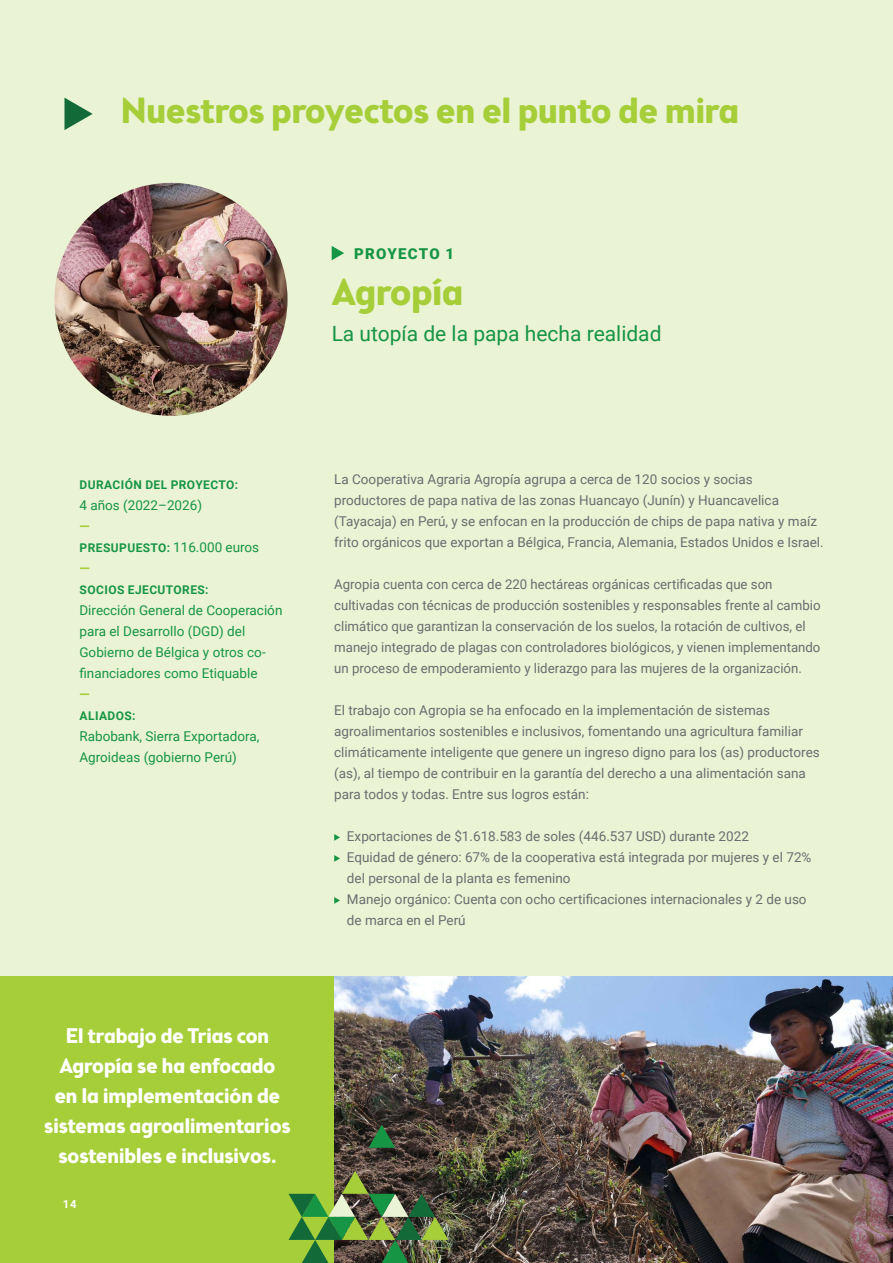
<style>
.page{position:relative;width:893px;height:1263px;background:#fff}
.page>*{position:absolute;margin:0;border:0;box-sizing:border-box;transform-origin:0 0}
.t1{font:700 37.5px "Brooklyn Samuels Five";color:#a6ce39}
.t2{font:700 36px "Brooklyn Samuels Five";color:#a6ce39}
.t3{font:700 21px/30px "Brooklyn Samuels Five";color:#fff;text-align:center}
.t4{font:21px "Roboto";color:#169545}
.t5{font:900 15px "Roboto";letter-spacing:.085em;color:#169545}
.Broodtekst_70_zwart{font:13.5px/21px "Roboto";color:#6c6d70}
.Broodtekst_70_zwart-2{font:13.5px/21px "Roboto";color:#169545}
.Broodtekst_70_zwart-3{font:700 13.5px "Roboto";color:#a6ce39}
.Broodtekst_70_zwart-4{font:700 12px "Roboto";letter-spacing:.035em;color:#169545}
.Broodtekst_70_zwart-5{font:700 11.25px "Roboto";color:#fff}
.s1{font-weight:400;font-size:13.5px}
</style>
<div class="page">
<div style="left:0;top:976px;width:893px;height:287px;background:#a6ce39"></div>
<img style="left:334px;top:976px;width:559px;height:287px">
<div style="left:0;top:0;width:893px;height:976px;background:#eaf3d4"></div>
<svg style="left:332px;top:246px;width:12px;height:14px"></svg>
<svg style="left:64px;top:98px;width:29px;height:32px"></svg>
<img style="left:55px;top:183px;width:233px;height:233px;border-radius:117px">
<svg style="left:334px;top:834px;width:6px;height:7px"></svg>
<svg style="left:334px;top:855px;width:6px;height:7px"></svg>
<svg style="left:334px;top:897px;width:6px;height:7px"></svg>
<svg style="left:368px;top:1125px;width:27px;height:23px"></svg>
<img style="left:288px;top:1171px;width:160px;height:92px">
<p class="t2" style="left:121px;top:90px;width:620px">Nuestros proyectos en el punto de mira</p>
<p class="t5" style="left:354px;top:243px;width:102px">PROYECTO 1</p>
<p class="t1" style="left:332px;top:270px;width:133px">Agropía</p>
<p class="t4" style="left:332px;top:319px;width:331px">La utopía de la papa hecha realidad</p>
<p class="Broodtekst_70_zwart-4" style="left:80px;top:476px;width:160px">DURACIÓN DEL PROYECTO:</p>
<p class="Broodtekst_70_zwart-2" style="left:79px;top:494px;width:124px">4 años (2022–2026)</p>
<p class="Broodtekst_70_zwart-3" style="left:79px;top:516px;width:12px">—</p>
<p class="Broodtekst_70_zwart-4" style="left:80px;top:539px;width:181px">PRESUPUESTO: <span class="s1">116.000 euros</span></p>
<p class="Broodtekst_70_zwart-3" style="left:79px;top:558px;width:12px">—</p>
<p class="Broodtekst_70_zwart-4" style="left:80px;top:581px;width:130px">SOCIOS EJECUTORES:</p>
<p class="Broodtekst_70_zwart-2" style="left:79px;top:599px;width:204px">Dirección General de Cooperación para el Desarrollo (DGD) del<br>Gobierno de Bélgica y otros co&shy;financiadores como Etiquable</p>
<p class="Broodtekst_70_zwart-3" style="left:79px;top:684px;width:12px">—</p>
<p class="Broodtekst_70_zwart-4" style="left:80px;top:707px;width:57px">ALIADOS:</p>
<p class="Broodtekst_70_zwart-2" style="left:79px;top:725px;width:182px">Rabobank, Sierra Exportadora,<br>Agroideas (gobierno Perú)</p>
<p class="t3" style="left:44px;top:1022px;width:248px">El trabajo de Trias con<br>Agropía se ha enfocado<br>en la implementación de sistemas agroalimentarios sostenibles e inclusivos.</p>
<p class="Broodtekst_70_zwart-5" style="left:63px;top:1196px;width:15px">14</p>
<p class="Broodtekst_70_zwart" style="left:334px;top:468px;width:491px">La Cooperativa Agraria Agropía agrupa a cerca de 120 socios y socias productores de papa nativa de las zonas Huancayo (Junín) y Huancavelica (Tayacaja) en Perú, y se enfocan en la producción de chips de papa nativa y maíz frito orgánicos que exportan a Bélgica, Francia, Alemania, Estados Unidos e Israel.</p>
<p class="Broodtekst_70_zwart" style="left:334px;top:573px;width:488px">Agropia cuenta con cerca de 220 hectáreas orgánicas certificadas que son cultivadas con técnicas de producción sostenibles y responsables frente al cambio climático que garantizan la conservación de los suelos, la rotación de cultivos, el manejo integrado de plagas con controladores biológicos, y vienen implementando un proceso de empoderamiento y liderazgo para las mujeres de la organización.</p>
<p class="Broodtekst_70_zwart" style="left:334px;top:699px;width:487px">El trabajo con Agropia se ha enfocado en la implementación de sistemas agroalimentarios sostenibles e inclusivos, fomentando una agricultura familiar climáticamente inteligente que genere un ingreso digno para los (as) productores (as), al tiempo de contribuir en la garantía del derecho a una alimentación sana para todos y todas. Entre sus logros están:</p>
<p class="Broodtekst_70_zwart" style="left:347px;top:825px;width:403px">Exportaciones de $1.618.583 de soles (446.537 USD) durante 2022</p>
<p class="Broodtekst_70_zwart" style="left:347px;top:846px;width:466px">Equidad de género: 67% de la cooperativa está integrada por mujeres y el 72% del personal de la planta es femenino</p>
<p class="Broodtekst_70_zwart" style="left:347px;top:888px;width:461px">Manejo orgánico: Cuenta con ocho certificaciones internacionales y 2 de uso de marca en el Perú</p>
</div>
